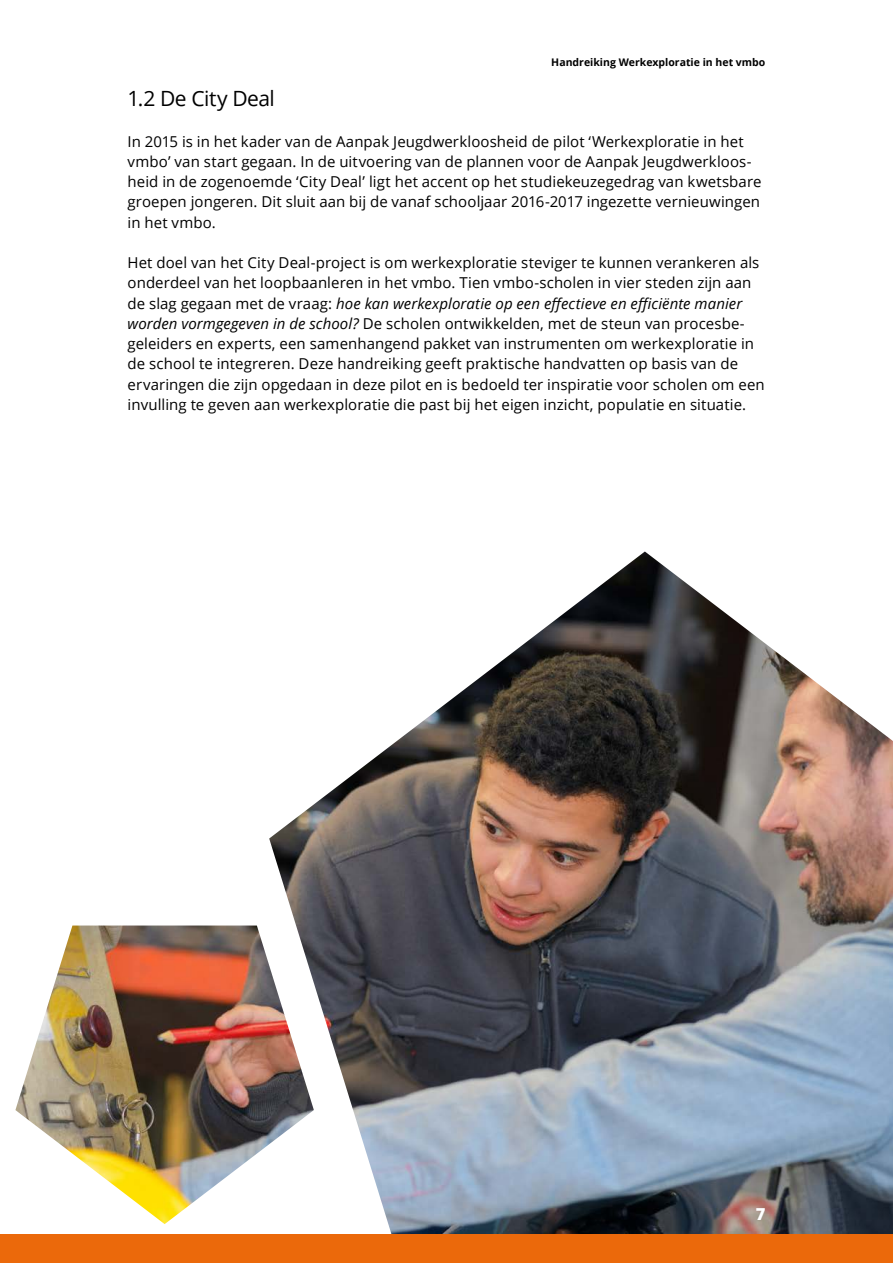
<style>
.page{position:relative;width:893px;height:1263px;background:#fff}
.page>*{position:absolute;margin:0;border:0;box-sizing:border-box;transform-origin:0 0}
.t1{font:21px "Open Sans";letter-spacing:-.02em;color:#000}
.t2{font:800 16.5px "Open Sans";color:#fff}
.t3{font:15px/20.2px "Open Sans";letter-spacing:.005em;color:#000}
.t4{font:700 10.5px "Open Sans";color:#000}
.s1{font-style:italic}
</style>
<div class="page">
<img style="left:15px;top:551px;width:878px;height:683px">
<div style="left:0;top:1234px;width:893px;height:29px;background:#eb690b"></div>
<p class="t4" style="left:551px;top:54px;width:216px">Handreiking Werkexploratie in het vmbo</p>
<h1 class="t1" style="left:128px;top:84px;width:149px">1.2 De City Deal</h1>
<p class="t3" style="left:128px;top:131px;width:635px">In 2015 is in het kader van de Aanpak Jeugdwerkloosheid de pilot ‘Werkexploratie in het vmbo’ van start gegaan. In de uitvoering van de plannen voor de Aanpak Jeugdwerkloos&shy;heid in de zogenoemde ‘City Deal’ ligt het accent op het studiekeuzegedrag van kwetsbare groepen jongeren. Dit sluit aan bij de vanaf schooljaar 2016-2017 ingezette vernieuwingen in het vmbo.</p>
<p class="t3" style="left:128px;top:252px;width:639px">Het doel van het City Deal-project is om werkexploratie steviger te kunnen verankeren als onderdeel van het loopbaanleren in het vmbo. Tien vmbo-scholen in vier steden zijn aan de slag gegaan met de vraag: <span class="s1">hoe kan werkexploratie op een effectieve en efficiënte manier worden vormgegeven in de school?</span> De scholen ontwikkelden, met de steun van procesbe&shy;geleiders en experts, een samenhangend pakket van instrumenten om werkexploratie in de school te integreren. Deze handreiking geeft praktische handvatten op basis van de ervaringen die zijn opgedaan in deze pilot en is bedoeld ter inspiratie voor scholen om een invulling te geven aan werkexploratie die past bij het eigen inzicht, populatie en situatie.</p>
<p class="t2" style="left:756px;top:1201px;width:11px">7</p>
</div>
